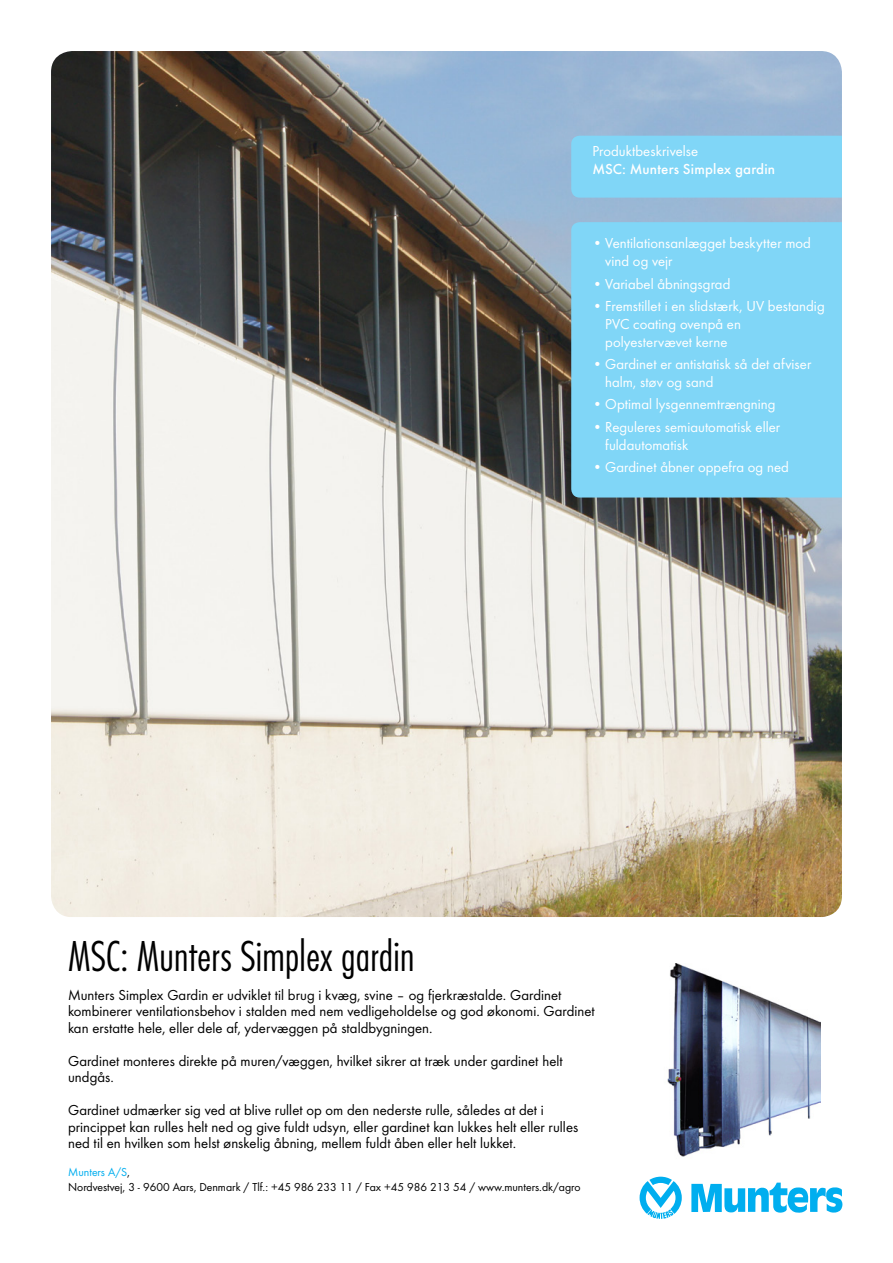
<style>
.page{position:relative;width:893px;height:1263px;background:#fff}
.page>*{position:absolute;margin:0;border:0;box-sizing:border-box;transform-origin:0 0}
.Heading1_Futura_std{font:300 45px "Futura Con";letter-spacing:-.005em;color:#000}
.t1{font:15px/16.5px "Futura Boo";letter-spacing:.005em;color:#000}
.t2{font:15px/18px "Futura Boo";letter-spacing:.005em;color:#fff}
.t3{font:500 15px "Futura";letter-spacing:.01em;color:#fff}
.t4{font:12px "Futura Boo";color:#000}
.t5{font:12px "Futura Boo";color:#00aeef}
.s1{color:#000}
</style>
<div class="page">
<img style="left:51px;top:51px;width:791px;height:866px">
<svg style="left:691px;top:1182px;width:151px;height:31px"></svg>
<svg style="left:640px;top:1177px;width:42px;height:42px"></svg>
<svg style="left:571px;top:136px;width:271px;height:361px;background:#82d3f4"></svg>
<img style="left:667px;top:963px;width:154px;height:194px">
<p class="t2" style="left:592px;top:142px;width:107px">Produktbeskrivelse</p>
<p class="t3" style="left:592px;top:160px;width:184px">MSC: Munters Simplex gardin</p>
<p class="t2" style="left:605px;top:234px;width:207px;text-indent:-13px">• Ventilationsanlægget beskytter mod vind og vejr</p>
<p class="t2" style="left:592px;top:274px;width:139px">• Variabel åbningsgrad</p>
<p class="t2" style="left:605px;top:297px;width:221px;text-indent:-13px">• Fremstillet i en slidstærk, UV bestandig<br>PVC coating ovenpå en polyestervævet kerne</p>
<p class="t2" style="left:605px;top:355px;width:208px;text-indent:-13px">• Gardinet er antistatisk så det afviser halm, støv og sand</p>
<p class="t2" style="left:592px;top:395px;width:185px">• Optimal lysgennemtrængning</p>
<p class="t2" style="left:605px;top:417px;width:176px;text-indent:-13px">• Reguleres semiautomatisk eller fuldautomatisk</p>
<p class="t2" style="left:592px;top:458px;width:198px">• Gardinet åbner oppefra og ned</p>
<p class="Heading1_Futura_std" style="left:68px;top:930px;width:348px">MSC: Munters Simplex gardin</p>
<p class="t1" style="left:68px;top:986px;width:528px">Munters Simplex Gardin er udviklet til brug i kvæg, svine – og fjerkræstalde. Gardinet kombinerer ventilationsbehov i stalden med nem vedligeholdelse og god økonomi. Gardinet kan erstatte hele, eller dele af, ydervæggen på staldbygningen.</p>
<p class="t1" style="left:68px;top:1052px;width:496px">Gardinet monteres direkte på muren/væggen, hvilket sikrer at træk under gardinet helt undgås.</p>
<p class="t1" style="left:68px;top:1102px;width:512px">Gardinet udmærker sig ved at blive rullet op om den nederste rulle, således at det i princippet kan rulles helt ned og give fuldt udsyn, eller gardinet kan lukkes helt eller rulles ned til en hvilken som helst ønskelig åbning, mellem fuldt åben eller helt lukket.</p>
<p class="t5" style="left:68px;top:1165px;width:63px">Munters A/S<span class="s1">,</span></p>
<p class="t4" style="left:68px;top:1179px;width:514px">Nordvestvej, 3 - 9600 Aars, Denmark / Tlf.: +45 986 233 11 / Fax +45 986 213 54 / www.munters.dk/agro</p>
</div>
